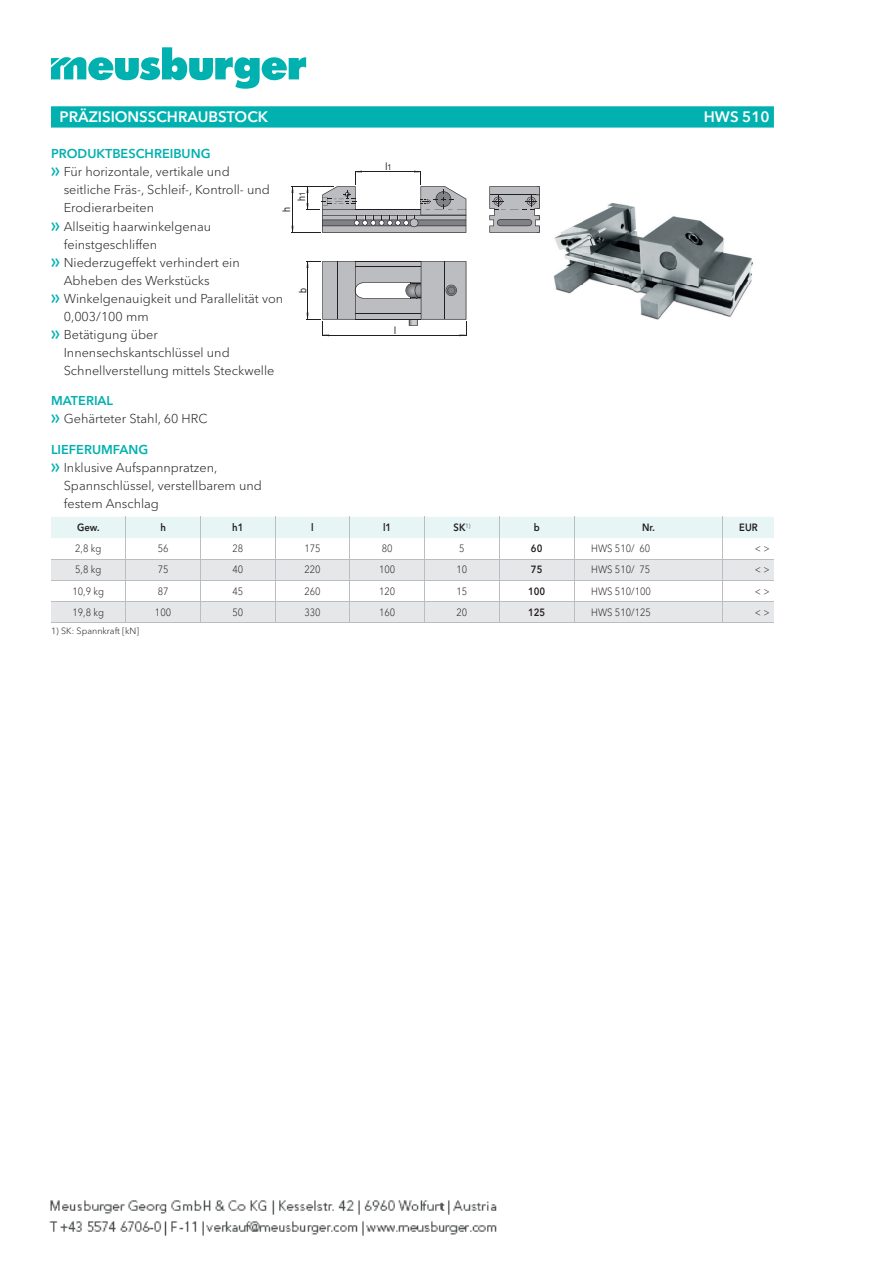
<style>
.page{position:relative;width:893px;height:1263px;background:#fff}
.page>*{position:absolute;margin:0;border:0;box-sizing:border-box;transform-origin:0 0}
.t1{font:600 15px "Avenir Next W1 G";color:#fff}
.t2{font:300 12.75px/18px "Avenir Next W1 G";color:#231f20}
.t3{font:600 12.75px "Avenir Next W1 G";color:#00b1b0}
.t4{font:300 10.5px "Avenir Next W1 G";color:#231f20;scale:.9 1}
.t5{font:600 10.5px "Avenir Next W1 G";color:#231f20;scale:.9 1}
.t6{font:10.5px "Arial";color:#231f20;scale:.85 1}
.t7{font:300 9px "Avenir Next W1 G";color:#231f20}
.s1{font-family:"Meusburger Sonderzeichen";font-weight:400;color:#00b1b0}
.s2{font-weight:600;color:#00b1b0}
.s3{font-size:8.25px}
</style>
<div class="page">
<svg style="left:51px;top:47px;width:255px;height:42px"></svg>
<img style="left:49px;top:1200px;width:448px;height:36px">
<svg style="left:51px;top:106px;width:723px;height:22px;background:#08b3b2"></svg>
<svg style="left:306px;top:261px;width:161px;height:75px"></svg>
<svg style="left:291px;top:171px;width:175px;height:62px"></svg>
<img style="left:554px;top:203px;width:200px;height:117px">
<svg style="left:489px;top:186px;width:51px;height:47px;background:#a5a5a8"></svg>
<svg style="left:51px;top:517px;width:723px;height:106px"></svg>
<hr style="left:51px;top:623px;width:75px;height:1px;background:#bcbdc0">
<hr style="left:126px;top:623px;width:74px;height:1px;background:#bcbdc0">
<hr style="left:200px;top:623px;width:75px;height:1px;background:#bcbdc0">
<hr style="left:275px;top:623px;width:75px;height:1px;background:#bcbdc0">
<hr style="left:350px;top:623px;width:75px;height:1px;background:#bcbdc0">
<hr style="left:425px;top:623px;width:74px;height:1px;background:#bcbdc0">
<hr style="left:499px;top:623px;width:75px;height:1px;background:#bcbdc0">
<hr style="left:574px;top:623px;width:149px;height:1px;background:#bcbdc0">
<hr style="left:723px;top:623px;width:51px;height:1px;background:#bcbdc0">
<p class="t1" style="left:60px;top:108px;width:210px">PRÄZISIONSSCHRAUBSTOCK</p>
<p class="t1" style="left:704px;top:108px;width:67px">HWS 510</p>
<p class="t3" style="left:51px;top:146px;width:161px">PRODUKTBESCHREIBUNG</p>
<p class="t2" style="left:51px;top:163px;width:180px"><span class="s1">f</span> Für horizontale, vertikale und</p>
<p class="t2" style="left:64px;top:181px;width:208px">seitliche Fräs-, Schleif-, Kontroll- und</p>
<p class="t2" style="left:64px;top:199px;width:92px">Erodierarbeiten</p>
<p class="t2" style="left:51px;top:217px;width:162px"><span class="s1">f</span> Allseitig haarwinkelgenau</p>
<p class="t2" style="left:64px;top:235px;width:95px">feinstgeschliffen</p>
<p class="t2" style="left:51px;top:253px;width:190px"><span class="s1">f</span> Niederzugeffekt verhindert ein</p>
<p class="t2" style="left:64px;top:271px;width:147px">Abheben des Werkstücks</p>
<p class="t2" style="left:51px;top:289px;width:234px"><span class="s1">f</span> Winkelgenauigkeit und Parallelität von</p>
<p class="t2" style="left:64px;top:307px;width:86px">0,003/100 mm</p>
<p class="t2" style="left:51px;top:325px;width:108px"><span class="s1">f</span> Betätigung über</p>
<p class="t2" style="left:64px;top:343px;width:167px">Innensechskantschlüssel und</p>
<p class="t2" style="left:64px;top:361px;width:212px">Schnellverstellung mittels Steckwelle</p>
<p class="t2" style="left:51px;top:392px;width:158px"><span class="s2">MATERIAL<br></span><span class="s1">f</span> Gehärteter Stahl, 60 HRC</p>
<p class="t3" style="left:51px;top:442px;width:99px">LIEFERUMFANG</p>
<p class="t2" style="left:51px;top:459px;width:168px"><span class="s1">f</span> Inklusive Aufspannpratzen,</p>
<p class="t2" style="left:64px;top:477px;width:200px">Spannschlüssel, verstellbarem und</p>
<p class="t2" style="left:64px;top:495px;width:97px">festem Anschlag</p>
<p class="t6" style="left:386px;top:159px;width:8px">l<span class="s3">1</span></p>
<p class="t6" style="left:294px;top:201px;width:12px;rotate:-90deg">h<span class="s3">1</span></p>
<p class="t6" style="left:279px;top:212px;width:7px;rotate:-90deg">h</p>
<p class="t6" style="left:295px;top:293px;width:7px;rotate:-90deg">b</p>
<p class="t6" style="left:394px;top:323px;width:4px">l</p>
<p class="t5" style="left:77px;top:521px;width:26px">Gew.</p>
<p class="t5" style="left:160px;top:521px;width:8px">h</p>
<p class="t5" style="left:232px;top:521px;width:14px">h1</p>
<p class="t5" style="left:311px;top:521px;width:4px">l</p>
<p class="t5" style="left:383px;top:521px;width:11px">l1</p>
<p class="t5" style="left:454px;top:521px;width:20px">SK<sup>1)</sup></p>
<p class="t5" style="left:534px;top:521px;width:8px">b</p>
<p class="t5" style="left:642px;top:521px;width:16px">Nr.</p>
<p class="t5" style="left:739px;top:521px;width:22px">EUR</p>
<p class="t4" style="left:75px;top:542px;width:31px">2,8 kg</p>
<p class="t4" style="left:158px;top:542px;width:14px">56</p>
<p class="t4" style="left:232px;top:542px;width:14px">28</p>
<p class="t4" style="left:304px;top:542px;width:20px">175</p>
<p class="t4" style="left:382px;top:542px;width:14px">80</p>
<p class="t4" style="left:459px;top:542px;width:8px">5</p>
<p class="t5" style="left:531px;top:542px;width:14px">60</p>
<p class="t4" style="left:591px;top:542px;width:67px">HWS 510/ 60</p>
<p class="t4" style="left:755px;top:542px;width:18px">&lt; &gt;</p>
<p class="t4" style="left:75px;top:563px;width:31px">5,8 kg</p>
<p class="t4" style="left:158px;top:563px;width:14px">75</p>
<p class="t4" style="left:232px;top:563px;width:14px">40</p>
<p class="t4" style="left:304px;top:563px;width:20px">220</p>
<p class="t4" style="left:379px;top:563px;width:20px">100</p>
<p class="t4" style="left:457px;top:563px;width:14px">10</p>
<p class="t5" style="left:531px;top:563px;width:14px">75</p>
<p class="t4" style="left:591px;top:563px;width:67px">HWS 510/ 75</p>
<p class="t4" style="left:755px;top:563px;width:18px">&lt; &gt;</p>
<p class="t4" style="left:72px;top:585px;width:37px">10,9 kg</p>
<p class="t4" style="left:158px;top:585px;width:14px">87</p>
<p class="t4" style="left:232px;top:585px;width:14px">45</p>
<p class="t4" style="left:304px;top:585px;width:20px">260</p>
<p class="t4" style="left:379px;top:585px;width:20px">120</p>
<p class="t4" style="left:457px;top:585px;width:14px">15</p>
<p class="t5" style="left:528px;top:585px;width:21px">100</p>
<p class="t4" style="left:591px;top:585px;width:68px">HWS 510/100</p>
<p class="t4" style="left:755px;top:585px;width:18px">&lt; &gt;</p>
<p class="t4" style="left:72px;top:606px;width:37px">19,8 kg</p>
<p class="t4" style="left:155px;top:606px;width:20px">100</p>
<p class="t4" style="left:232px;top:606px;width:14px">50</p>
<p class="t4" style="left:304px;top:606px;width:20px">330</p>
<p class="t4" style="left:379px;top:606px;width:20px">160</p>
<p class="t4" style="left:457px;top:606px;width:14px">20</p>
<p class="t5" style="left:528px;top:606px;width:21px">125</p>
<p class="t4" style="left:591px;top:606px;width:68px">HWS 510/125</p>
<p class="t4" style="left:755px;top:606px;width:18px">&lt; &gt;</p>
<p class="t7" style="left:51px;top:626px;width:90px">1) SK: Spannkraft [kN]</p>
</div>
